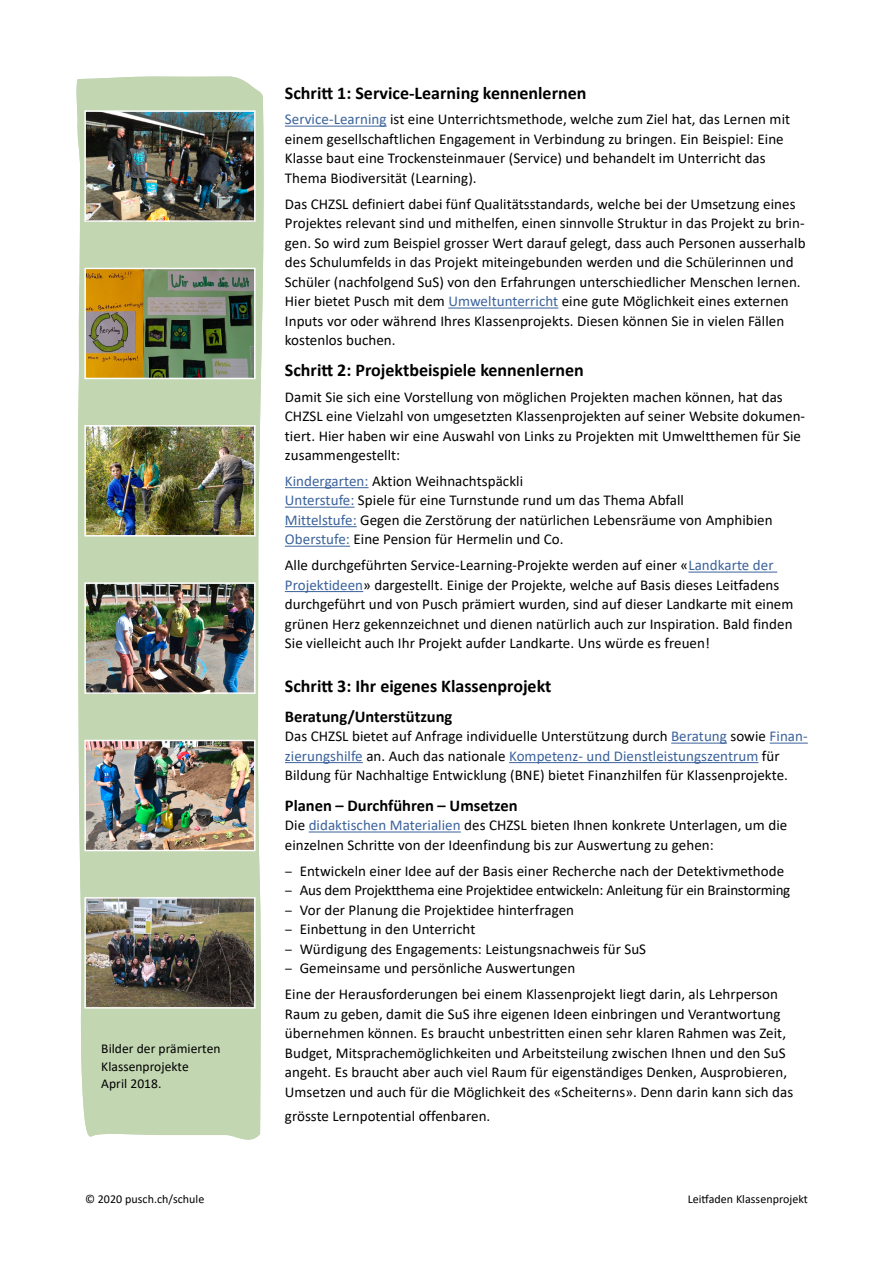
<style>
.page{position:relative;width:893px;height:1263px;background:#fff}
.page>*{position:absolute;margin:0;border:0;box-sizing:border-box;transform-origin:0 0}
.t1{font:700 18px "Calibri";color:#000}
.t2{font:700 16.5px "Calibri";color:#000}
.t3{font:15px/19.5px "Calibri";letter-spacing:.005em;color:#000}
.t4{font:15px "Calibri";letter-spacing:-.015em;color:#000}
.t5{font:13.5px/17.2px "Calibri";letter-spacing:.005em;color:#000}
.t6{font:700 13.5px "Calibri";letter-spacing:.005em;color:#000}
.t7{font:12px "Calibri";letter-spacing:.005em;color:#000}
.s1{color:#3b629b}
.s2{font-family:"Myriad Pro"}
</style>
<div class="page">
<svg style="left:76px;top:76px;width:188px;height:1064px;background:#c8dab9"></svg>
<hr style="left:285px;top:126px;width:102px;height:1px;background:#3b629b">
<hr style="left:448px;top:308px;width:110px;height:1px;background:#3b629b">
<hr style="left:285px;top:487px;width:84px;height:1px;background:#3b629b">
<hr style="left:285px;top:507px;width:69px;height:1px;background:#3b629b">
<hr style="left:285px;top:526px;width:72px;height:1px;background:#3b629b">
<hr style="left:285px;top:546px;width:65px;height:1px;background:#3b629b">
<hr style="left:688px;top:572px;width:89px;height:1px;background:#3b629b">
<hr style="left:285px;top:591px;width:78px;height:1px;background:#3b629b">
<hr style="left:671px;top:743px;width:56px;height:1px;background:#3b629b">
<hr style="left:770px;top:743px;width:38px;height:1px;background:#3b629b">
<hr style="left:285px;top:762px;width:78px;height:1px;background:#3b629b">
<hr style="left:509px;top:762px;width:249px;height:1px;background:#3b629b">
<hr style="left:309px;top:831px;width:152px;height:1px;background:#3b629b">
<img style="left:87px;top:113px;width:166px;height:106px">
<div style="left:84px;top:110px;width:172px;height:112px;border:2px solid #fff"></div>
<img style="left:87px;top:271px;width:166px;height:105px">
<div style="left:84px;top:268px;width:172px;height:111px;border:2px solid #fff"></div>
<img style="left:87px;top:428px;width:166px;height:105px">
<div style="left:84px;top:425px;width:172px;height:111px;border:2px solid #fff"></div>
<img style="left:87px;top:585px;width:166px;height:106px">
<div style="left:84px;top:582px;width:172px;height:112px;border:2px solid #fff"></div>
<img style="left:87px;top:743px;width:166px;height:105px">
<div style="left:84px;top:740px;width:172px;height:111px;border:2px solid #fff"></div>
<img style="left:87px;top:900px;width:166px;height:105px">
<div style="left:84px;top:897px;width:172px;height:111px;border:2px solid #fff"></div>
<p class="t5" style="left:101px;top:1040px;width:121px">Bilder der prämierten<br>Klassenprojekte<br>April 2018.</p>
<p class="t6" style="left:109px;top:1039px;width:102px">Handlungsabs cht</p>
<p class="t7" style="left:85px;top:1191px;width:121px">© 2020 pusch.ch/schule</p>
<p class="t1" style="left:285px;top:80px;width:303px">Schritt 1: Service-Learning kennenlernen</p>
<p class="t3" style="left:285px;top:109px;width:507px"><span class="s1">Service-Learning</span> ist eine Unterrichtsmethode, welche zum Ziel hat, das Lernen mit einem gesellschaftlichen Engagement in Verbindung zu bringen. Ein Beispiel: Eine Klasse baut eine Trockensteinmauer (Service) und behandelt im Unterricht das Thema Biodiversität (Learning).</p>
<p class="t3" style="left:285px;top:194px;width:522px">Das CHZSL definiert dabei fünf Qualitätsstandards, welche bei der Umsetzung eines Projektes relevant sind und mithelfen, einen sinnvolle Struktur in das Projekt zu brin&shy;gen. So wird zum Beispiel grosser Wert darauf gelegt, dass auch Personen ausserhalb des Schulumfelds in das Projekt miteingebunden werden und die Schülerinnen und Schüler (nachfolgend SuS) von den Erfahrungen unterschiedlicher Menschen lernen.<br>Hier bietet Pusch mit dem <span class="s1">Umweltunterricht</span> eine gute Möglichkeit eines externen Inputs vor oder während Ihres Klassenprojekts. Diesen können Sie in vielen Fällen kostenlos buchen.</p>
<p class="t1" style="left:285px;top:357px;width:300px">Schritt 2: Projektbeispiele kennenlernen</p>
<p class="t3" style="left:285px;top:386px;width:522px">Damit Sie sich eine Vorstellung von möglichen Projekten machen können, hat das CHZSL eine Vielzahl von umgesetzten Klassenprojekten auf seiner Website dokumen&shy;tiert. Hier haben wir eine Auswahl von Links zu Projekten mit Umweltthemen für Sie zusammengestellt:</p>
<p class="t3" style="left:285px;top:471px;width:489px"><span class="s1">Kindergarten:</span> Aktion Weihnachtspäckli<br><span class="s1">Unterstufe:</span> Spiele für eine Turnstunde rund um das Thema Abfall<br><span class="s1">Mittelstufe:</span> Gegen die Zerstörung der natürlichen Lebensräume von Amphibien <span class="s1">Oberstufe:</span> Eine Pension für Hermelin und Co.</p>
<p class="t3" style="left:285px;top:555px;width:510px">Alle durchgeführten Service-Learning-Projekte werden auf einer «<span class="s1">Landkarte der Projektideen</span>» dargestellt. Einige der Projekte, welche auf Basis dieses Leitfadens durchgeführt und von Pusch prämiert wurden, sind auf dieser Landkarte mit einem grünen Herz gekennzeichnet und dienen natürlich auch zur Inspiration. Bald finden Sie vielleicht auch Ihr Projekt aufder Landkarte. Uns würde es freuen!</p>
<p class="t1" style="left:285px;top:673px;width:268px">Schritt 3: Ihr eigenes Klassenprojekt</p>
<p class="t2" style="left:285px;top:705px;width:169px">Beratung/Unterstützung</p>
<p class="t3" style="left:285px;top:726px;width:524px">Das CHZSL bietet auf Anfrage individuelle Unterstützung durch <span class="s1">Beratung</span> sowie <span class="s1">Finan&shy;zierungshilfe</span> an. Auch das nationale <span class="s1">Kompetenz- und Dienstleistungszentrum</span> für<br>Bildung für Nachhaltige Entwicklung (BNE) bietet Finanzhilfen für Klassenprojekte.</p>
<p class="t2" style="left:285px;top:794px;width:234px">Planen – Durchführen – Umsetzen</p>
<p class="t3" style="left:285px;top:815px;width:504px">Die <span class="s1">didaktischen Materialien</span> des CHZSL bieten Ihnen konkrete Unterlagen, um die einzelnen Schritte von der Ideenfindung bis zur Auswertung zu gehen:</p>
<p class="t3" style="left:285px;top:860px;width:501px"><span class="s2">–</span> Entwickeln einer Idee auf der Basis einer Recherche nach der Detektivmethode</p>
<p class="t4" style="left:285px;top:880px;width:507px"><span class="s2">–</span> Aus dem Projektthema eine Projektidee entwickeln: Anleitung für ein Brainstorming</p>
<p class="t3" style="left:285px;top:899px;width:291px"><span class="s2">–</span> Vor der Planung die Projektidee hinterfragen</p>
<p class="t3" style="left:285px;top:919px;width:192px"><span class="s2">–</span> Einbettung in den Unterricht</p>
<p class="t3" style="left:285px;top:938px;width:363px"><span class="s2">–</span> Würdigung des Engagements: Leistungsnachweis für SuS</p>
<p class="t3" style="left:285px;top:955px;width:495px;line-height:25.8px"><span class="s2">–</span> Gemeinsame und persönliche Auswertungen<br>Eine der Herausforderungen bei einem Klassenprojekt liegt darin, als Lehrperson</p>
<p class="t3" style="left:285px;top:1003px;width:510px">Raum zu geben, damit die SuS ihre eigenen Ideen einbringen und Verantwortung übernehmen können. Es braucht unbestritten einen sehr klaren Rahmen was Zeit, Budget, Mitsprachemöglichkeiten und Arbeitsteilung zwischen Ihnen und den SuS angeht. Es braucht aber auch viel Raum für eigenständiges Denken, Ausprobieren, Umsetzen und auch für die Möglichkeit des «Scheiterns». Denn darin kann sich das</p>
<p class="t3" style="left:285px;top:1105px;width:207px">grösste Lernpotential offenbaren.</p>
<p class="t7" style="left:688px;top:1191px;width:122px">Leitfaden Klassenprojekt</p>
</div>
